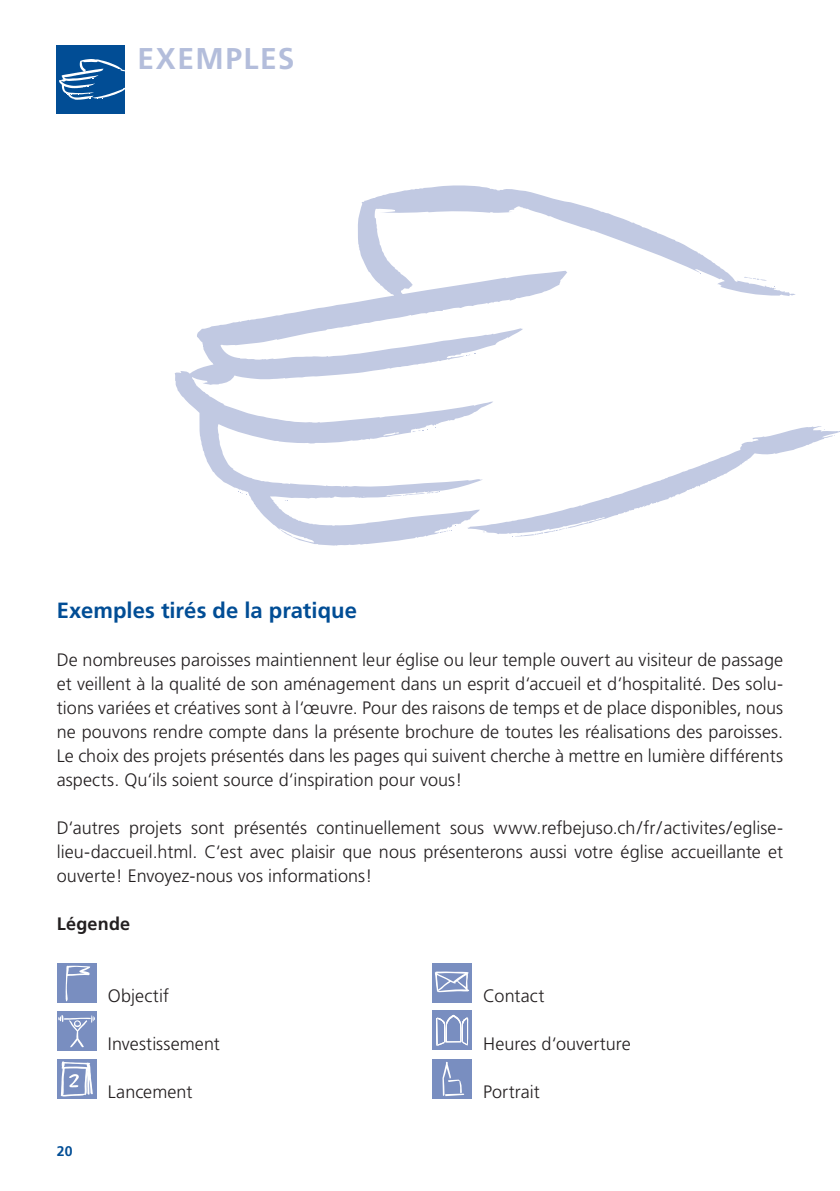
<style>
.page{position:relative;width:840px;height:1191px;background:#fff}
.page>*{position:absolute;margin:0;border:0;box-sizing:border-box;transform-origin:0 0}
.t1{font:700 30px "Frutiger";letter-spacing:.05em;color:#b3bddb}
.t2{font:700 22px "Frutiger";letter-spacing:.005em;color:#014d95}
.t3{font:300 18px/24px "Frutiger";letter-spacing:.005em;color:#231f20;text-align:justify}
.t4{font:700 18px "Frutiger";letter-spacing:.015em;color:#231f20}
.t5{font:700 14px "Frutiger";color:#014d95}
</style>
<div class="page">
<svg style="left:795px;top:426px;width:44px;height:23px"></svg>
<svg style="left:175px;top:185px;width:620px;height:361px"></svg>
<svg style="left:743px;top:276px;width:23px;height:5px"></svg>
<svg style="left:412px;top:429px;width:15px;height:3px"></svg>
<svg style="left:512px;top:528px;width:55px;height:9px"></svg>
<div style="left:57px;top:45px;width:68px;height:68px;background:#014d95"></div>
<svg style="left:59px;top:59px;width:66px;height:41px"></svg>
<div style="left:432px;top:1059px;width:39px;height:40px;background:#798ec0"></div>
<svg style="left:442px;top:1061px;width:22px;height:35px"></svg>
<div style="left:57px;top:963px;width:39px;height:39px;background:#798ec0"></div>
<svg style="left:66px;top:965px;width:24px;height:36px"></svg>
<div style="left:432px;top:963px;width:39px;height:39px;background:#798ec0"></div>
<svg style="left:435px;top:971px;width:34px;height:21px"></svg>
<div style="left:432px;top:1010px;width:39px;height:40px;background:#798ec0"></div>
<svg style="left:436px;top:1014px;width:32px;height:32px"></svg>
<div style="left:57px;top:1011px;width:39px;height:39px;background:#798ec0"></div>
<svg style="left:58px;top:1015px;width:37px;height:32px"></svg>
<div style="left:57px;top:1059px;width:39px;height:39px;background:#798ec0"></div>
<svg style="left:60px;top:1061px;width:33px;height:35px"></svg>
<h1 class="t1" style="left:137px;top:41px;width:158px">EXEMPLES</h1>
<p class="t2" style="left:57px;top:597px;width:301px">Exemples tirés de la pratique</p>
<p class="t3" style="left:57px;top:647px;width:727px">De nombreuses paroisses maintiennent leur église ou leur temple ouvert au visiteur de passage et veillent à la qualité de son aménagement dans un esprit d‘accueil et d‘hospitalité. Des solu&shy;tions variées et créatives sont à l‘œuvre. Pour des raisons de temps et de place disponibles, nous ne pouvons rendre compte dans la présente brochure de toutes les réalisations des paroisses.<br>Le choix des projets présentés dans les pages qui suivent cherche à mettre en lumière différents aspects. Qu‘ils soient source d‘inspiration pour vous!</p>
<p class="t3" style="left:57px;top:815px;width:727px">D‘autres projets sont présentés continuellement sous www.refbejuso.ch/fr/activites/eglise&shy;lieu-daccueil.html. C‘est avec plaisir que nous présenterons aussi votre église accueillante et ouverte! Envoyez-nous vos informations!</p>
<p class="t4" style="left:57px;top:913px;width:75px">Légende</p>
<p class="t5" style="left:57px;top:1143px;width:17px">20</p>
<p class="t3" style="left:108px;top:983px;width:63px">Objectif</p>
<p class="t3" style="left:108px;top:1031px;width:113px">Investissement</p>
<p class="t3" style="left:108px;top:1079px;width:86px">Lancement</p>
<p class="t3" style="left:483px;top:983px;width:63px">Contact</p>
<p class="t3" style="left:483px;top:1031px;width:149px">Heures d‘ouverture</p>
<p class="t3" style="left:483px;top:1079px;width:58px">Portrait</p>
</div>
